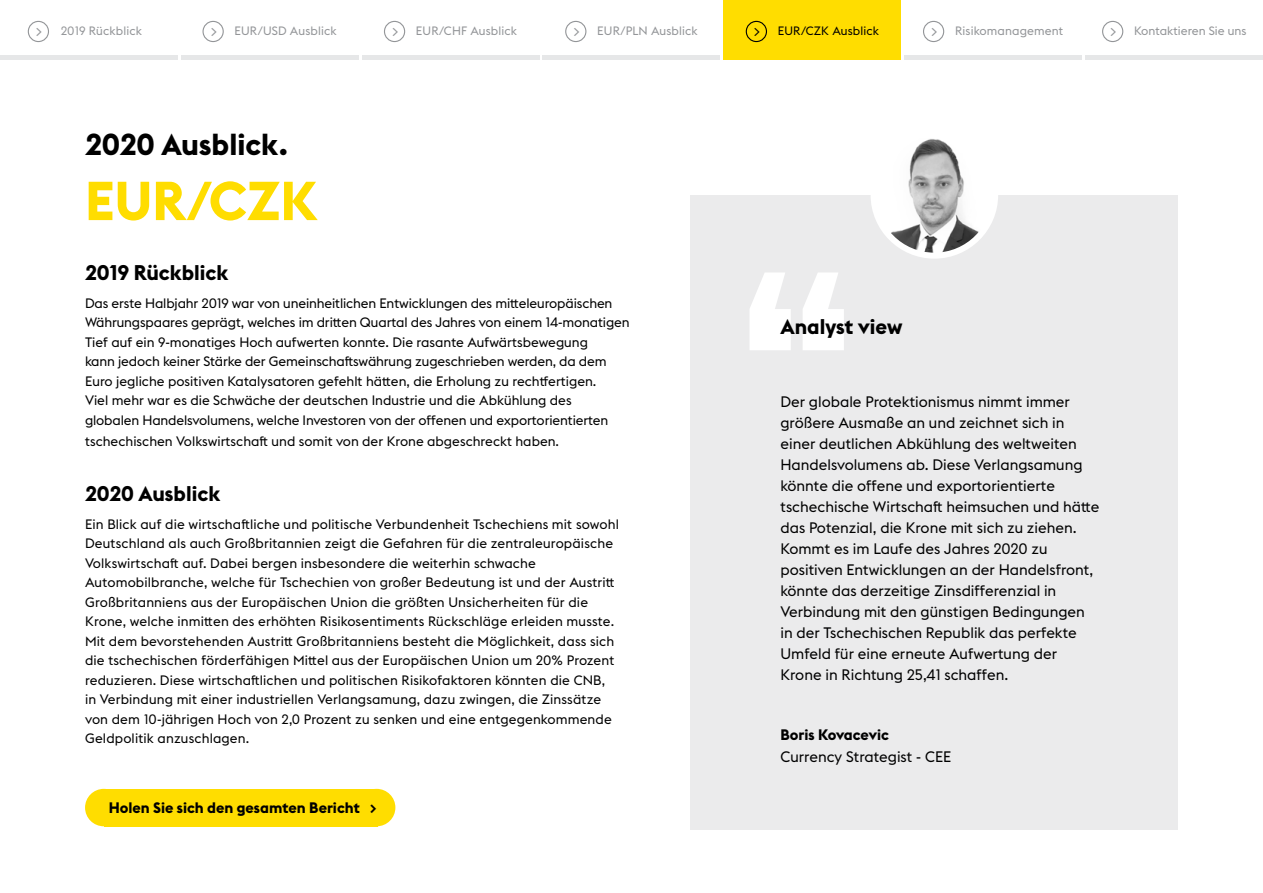
<style>
.page{position:relative;width:1263px;height:893px;background:#fff}
.page>*{position:absolute;margin:0;border:0;box-sizing:border-box;transform-origin:0 0}
.t1{font:700 54px "Euclid WU";color:#fd0}
.t2{font:700 30px "Euclid WU";color:#000}
.t3{font:700 21px "Euclid WU";color:#000}
.t4{font:15px/21px "Euclid WU";color:#000}
.t5{font:700 15px "Euclid WU";color:#000}
.t6{font:13.5px/19.5px "Euclid WU";letter-spacing:.01em;color:#000}
.t7{font:13.5px/19.5px "Euclid WU";letter-spacing:-.01em;color:#000}
.t8{font:12px "Euclid WU";letter-spacing:.01em;color:#939598}
.t9{font:12px "Euclid WU";letter-spacing:.01em;color:#000}
.s1{font-size:15px}
</style>
<div class="page">
<div style="left:691px;top:195px;width:487px;height:634px;background:#ebebec"></div>
<svg style="left:750px;top:273px;width:94px;height:77px"></svg>
<img style="left:873px;top:134px;width:122px;height:122px;border-radius:61px">
<div style="left:870px;top:131px;width:128px;height:128px;border:6px solid #fff;border-radius:50%"></div>
<div style="left:85px;top:789px;width:37px;height:37px;background:#fd0;border-radius:50%"></div>
<div style="left:358px;top:789px;width:37px;height:37px;background:#fd0;border-radius:50%"></div>
<div style="left:104px;top:789px;width:273px;height:37px;background:#fd0"></div>
<div style="left:724px;top:0;width:177px;height:60px;background:#fd0"></div>
<hr style="left:181px;top:56px;width:177px;height:4px;background:#e6e7e8">
<hr style="left:362px;top:56px;width:177px;height:4px;background:#e6e7e8">
<hr style="left:543px;top:56px;width:177px;height:4px;background:#e6e7e8">
<hr style="left:905px;top:56px;width:177px;height:4px;background:#e6e7e8">
<hr style="left:1086px;top:56px;width:177px;height:4px;background:#e6e7e8">
<div style="left:202px;top:21px;width:22px;height:21px;border:1px solid #939598;border-radius:50%"></div>
<div style="left:384px;top:21px;width:21px;height:21px;border:1px solid #939598;border-radius:50%"></div>
<div style="left:565px;top:21px;width:21px;height:21px;border:1px solid #939598;border-radius:50%"></div>
<div style="left:746px;top:21px;width:21px;height:21px;border:1px solid #000;border-radius:50%"></div>
<div style="left:923px;top:21px;width:21px;height:21px;border:1px solid #939598;border-radius:50%"></div>
<div style="left:1102px;top:21px;width:21px;height:21px;border:1px solid #939598;border-radius:50%"></div>
<hr style="left:0;top:56px;width:177px;height:4px;background:#e6e7e8">
<div style="left:28px;top:21px;width:21px;height:21px;border:1px solid #939598;border-radius:50%"></div>
<p class="t8" style="left:36px;top:24px;width:108px"><span class="s1">&gt;</span> 2019 Rückblick</p>
<p class="t8" style="left:210px;top:24px;width:128px"><span class="s1">&gt;</span> EUR/USD Ausblick</p>
<p class="t8" style="left:392px;top:24px;width:127px"><span class="s1">&gt;</span> EUR/CHF Ausblick</p>
<p class="t8" style="left:573px;top:24px;width:126px"><span class="s1">&gt;</span> EUR/PLN Ausblick</p>
<p class="t9" style="left:754px;top:24px;width:127px"><span class="s1">&gt;</span> EUR/CZK Ausblick</p>
<p class="t8" style="left:931px;top:24px;width:134px"><span class="s1">&gt;</span> Risikomanagement</p>
<p class="t8" style="left:1110px;top:24px;width:138px"><span class="s1">&gt;</span> Kontaktieren Sie uns</p>
<h2 class="t2" style="left:85px;top:127px;width:205px">2020 Ausblick.</h2>
<h1 class="t1" style="left:85px;top:170px;width:233px">EUR/CZK</h1>
<h3 class="t3" style="left:85px;top:260px;width:145px">2019 Rückblick</h3>
<p class="t7" style="left:85px;top:293px;width:546px">Das erste Halbjahr 2019 war von uneinheitlichen Entwicklungen des mitteleuropäischen Währungspaares geprägt, welches im dritten Quartal des Jahres von einem 14-monatigen Tief auf ein 9-monatiges Hoch aufwerten konnte. Die rasante Aufwärtsbewegung<br>kann jedoch keiner Stärke der Gemeinschaftswährung zugeschrieben werden, da dem Euro jegliche positiven Katalysatoren gefehlt hätten, die Erholung zu rechtfertigen.<br>Viel mehr war es die Schwäche der deutschen Industrie und die Abkühlung des<br>globalen Handelsvolumens, welche Investoren von der offenen und exportorientierten</p>
<p class="t6" style="left:85px;top:431px;width:476px">tschechischen Volkswirtschaft und somit von der Krone abgeschreckt haben.</p>
<h3 class="t3" style="left:85px;top:481px;width:137px">2020 Ausblick</h3>
<p class="t6" style="left:85px;top:514px;width:535px">Ein Blick auf die wirtschaftliche und politische Verbundenheit Tschechiens mit sowohl Deutschland als auch Großbritannien zeigt die Gefahren für die zentraleuropäische Volkswirtschaft auf. Dabei bergen insbesondere die weiterhin schwache Automobilbranche, welche für Tschechien von großer Bedeutung ist und der Austritt Großbritanniens aus der Europäischen Union die größten Unsicherheiten für die Krone, welche inmitten des erhöhten Risikosentiments Rückschläge erleiden musste.<br>Mit dem bevorstehenden Austritt Großbritanniens besteht die Möglichkeit, dass sich die tschechischen förderfähigen Mittel aus der Europäischen Union um 20% Prozent reduzieren. Diese wirtschaftlichen und politischen Risikofaktoren könnten die CNB, in Verbindung mit einer industriellen Verlangsamung, dazu zwingen, die Zinssätze von dem 10-jährigen Hoch von 2,0 Prozent zu senken und eine entgegenkommende Geldpolitik anzuschlagen.</p>
<p class="t5" style="left:109px;top:799px;width:269px">Holen Sie sich den gesamten Bericht &gt;</p>
<h3 class="t3" style="left:780px;top:315px;width:123px">Analyst view</h3>
<p class="t4" style="left:780px;top:391px;width:321px">Der globale Protektionismus nimmt immer größere Ausmaße an und zeichnet sich in einer deutlichen Abkühlung des weltweiten Handelsvolumens ab. Diese Verlangsamung könnte die offene und exportorientierte tschechische Wirtschaft heimsuchen und hätte das Potenzial, die Krone mit sich zu ziehen.<br>Kommt es im Laufe des Jahres 2020 zu positiven Entwicklungen an der Handelsfront, könnte das derzeitige Zinsdifferenzial in Verbindung mit den günstigen Bedingungen in der Tschechischen Republik das perfekte Umfeld für eine erneute Aufwertung der Krone in Richtung 25,41 schaffen.</p>
<p class="t5" style="left:780px;top:726px;width:110px">Boris Kovacevic</p>
<p class="t4" style="left:780px;top:746px;width:172px">Currency Strategist - CEE</p>
</div>
